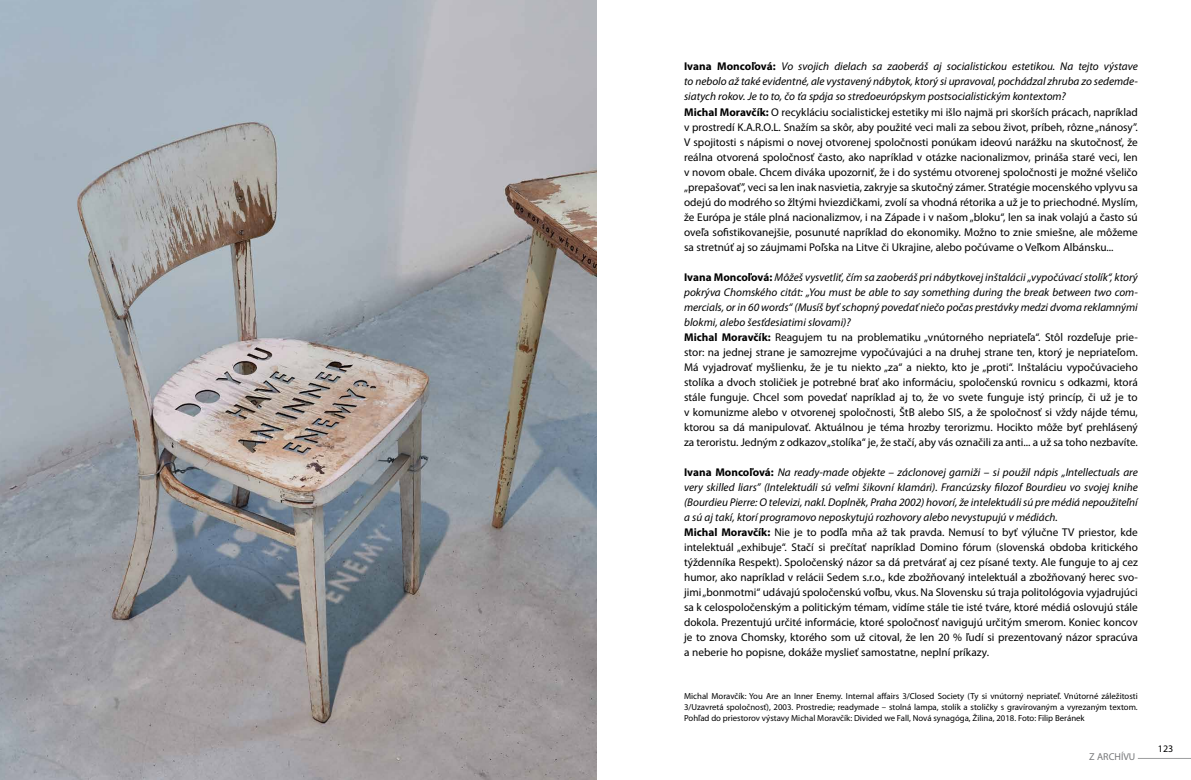
<style>
.page{position:relative;width:1191px;height:780px;background:#fff}
.page>*{position:absolute;margin:0;border:0;box-sizing:border-box;transform-origin:0 0}
.t1{font:11.25px/15px "Myriad Pro";color:#000}
.t2{font:10px "Myriad Pro";color:#77787a}
.t3{font:10px "Myriad Pro";color:#000}
.t4{font:8.75px/11.2px "Myriad Pro";color:#000;text-align:justify}
.s1{font-weight:700}
.s2{font-style:italic}
</style>
<div class="page">
<hr style="left:1137px;top:758px;width:54px;height:1px;background:#9c9e9f">
<img style="left:0;top:0;width:596px;height:780px">
<p class="t1" style="left:684px;top:59px;width:455px"><span class="s1">Ivana Moncoľová:</span> <span class="s2">Vo svojich dielach sa zaoberáš aj socialistickou estetikou. Na tejto výstave to nebolo až také evidentné, ale vystavený nábytok, ktorý si upravoval, pochádzal zhruba zo sedemde&shy;siatych rokov. Je to to, čo ťa spája so stredoeurópskym postsocialistickým kontextom?<br></span><span class="s1">Michal Moravčík:</span> O recykláciu socialistickej estetiky mi išlo najmä pri skorších prácach, napríklad v prostredí K.A.R.O.L. Snažím sa skôr, aby použité veci mali za sebou život, príbeh, rôzne „nánosy”.<br>V spojitosti s nápismi o novej otvorenej spoločnosti ponúkam ideovú narážku na skutočnosť, že reálna otvorená spoločnosť často, ako napríklad v otázke nacionalizmov, prináša staré veci, len v novom obale. Chcem diváka upozorniť, že i do systému otvorenej spoločnosti je možné všeličo „prepašovať”, veci sa len inak nasvietia, zakryje sa skutočný zámer. Stratégie mocenského vplyvu sa odejú do modrého so žltými hviezdičkami, zvolí sa vhodná rétorika a už je to priechodné. Myslím, že Európa je stále plná nacionalizmov, i na Západe i v našom „bloku“, len sa inak volajú a často sú oveľa sofistikovanejšie, posunuté napríklad do ekonomiky. Možno to znie smiešne, ale môžeme sa stretnúť aj so záujmami Poľska na Litve či Ukrajine, alebo počúvame o Veľkom Albánsku...</p>
<p class="t1" style="left:684px;top:269px;width:455px"><span class="s1">Ivana Moncoľová:</span> <span class="s2">Môžeš vysvetliť, čím sa zaoberáš pri nábytkovej inštalácii „vypočúvací stolík“, ktorý pokrýva Chomského citát: „You must be able to say something during the break between two com&shy;mercials, or in 60 words“ (Musíš byť schopný povedať niečo počas prestávky medzi dvoma reklamnými blokmi, alebo šesťdesiatimi slovami)?<br></span><span class="s1">Michal Moravčík:</span> Reagujem tu na problematiku „vnútorného nepriateľa“. Stôl rozdeľuje prie&shy;stor: na jednej strane je samozrejme vypočúvajúci a na druhej strane ten, ktorý je nepriateľom.<br>Má vyjadrovať myšlienku, že je tu niekto „za“ a niekto, kto je „proti“. Inštaláciu vypočúvacieho stolíka a dvoch stoličiek je potrebné brať ako informáciu, spoločenskú rovnicu s odkazmi, ktorá stále funguje. Chcel som povedať napríklad aj to, že vo svete funguje istý princíp, či už je to v komunizme alebo v otvorenej spoločnosti, ŠtB alebo SIS, a že spoločnosť si vždy nájde tému, ktorou sa dá manipulovať. Aktuálnou je téma hrozby terorizmu. Hocikto môže byť prehlásený za teroristu. Jedným z odkazov „stolíka“ je, že stačí, aby vás označili za anti... a už sa toho nezbavíte.</p>
<p class="t1" style="left:684px;top:464px;width:455px"><span class="s1">Ivana Moncoľová:</span> <span class="s2">Na ready-made objekte – záclonovej garniži – si použil nápis „Intellectuals are very skilled liars” (Intelektuáli sú veľmi šikovní klamári). Francúzsky filozof Bourdieu vo svojej knihe (Bourdieu Pierre: O televizi, nakl. Doplněk, Praha 2002) hovorí, že intelektuáli sú pre médiá nepoužiteľní a sú aj takí, ktorí programovo neposkytujú rozhovory alebo nevystupujú v médiách.<br></span><span class="s1">Michal Moravčík:</span> Nie je to podľa mňa až tak pravda. Nemusí to byť výlučne TV priestor, kde intelektuál „exhibuje“. Stačí si prečítať napríklad Domino fórum (slovenská obdoba kritického týždenníka Respekt). Spoločenský názor sa dá pretvárať aj cez písané texty. Ale funguje to aj cez humor, ako napríklad v relácii Sedem s.r.o., kde zbožňovaný intelektuál a zbožňovaný herec svo&shy;jimi „bonmotmi“ udávajú spoločenskú voľbu, vkus. Na Slovensku sú traja politológovia vyjadrujúci sa k celospoločenským a politickým témam, vidíme stále tie isté tváre, ktoré médiá oslovujú stále dokola. Prezentujú určité informácie, ktoré spoločnosť navigujú určitým smerom. Koniec koncov je to znova Chomsky, ktorého som už citoval, že len 20 % ľudí si prezentovaný názor spracúva a neberie ho popisne, dokáže myslieť samostatne, neplní príkazy.</p>
<p class="t4" style="left:684px;top:690px;width:455px">Michal Moravčík: You Are an Inner Enemy. Internal affairs 3/Closed Society (Ty si vnútorný nepriateľ. Vnútorné záležitosti 3/Uzavretá spoločnosť), 2003. Prostredie; readymade – stolná lampa, stolík a stoličky s gravírovaným a vyrezaným textom.<br>Pohľad do priestorov výstavy Michal Moravčík: Divided we Fall, Nová synagóga, Žilina, 2018. Foto: Filip Beránek</p>
<p class="t2" style="left:1089px;top:751px;width:48px">Z ARCHÍVU</p>
<p class="t3" style="left:1157px;top:742px;width:17px">123</p>
</div>
